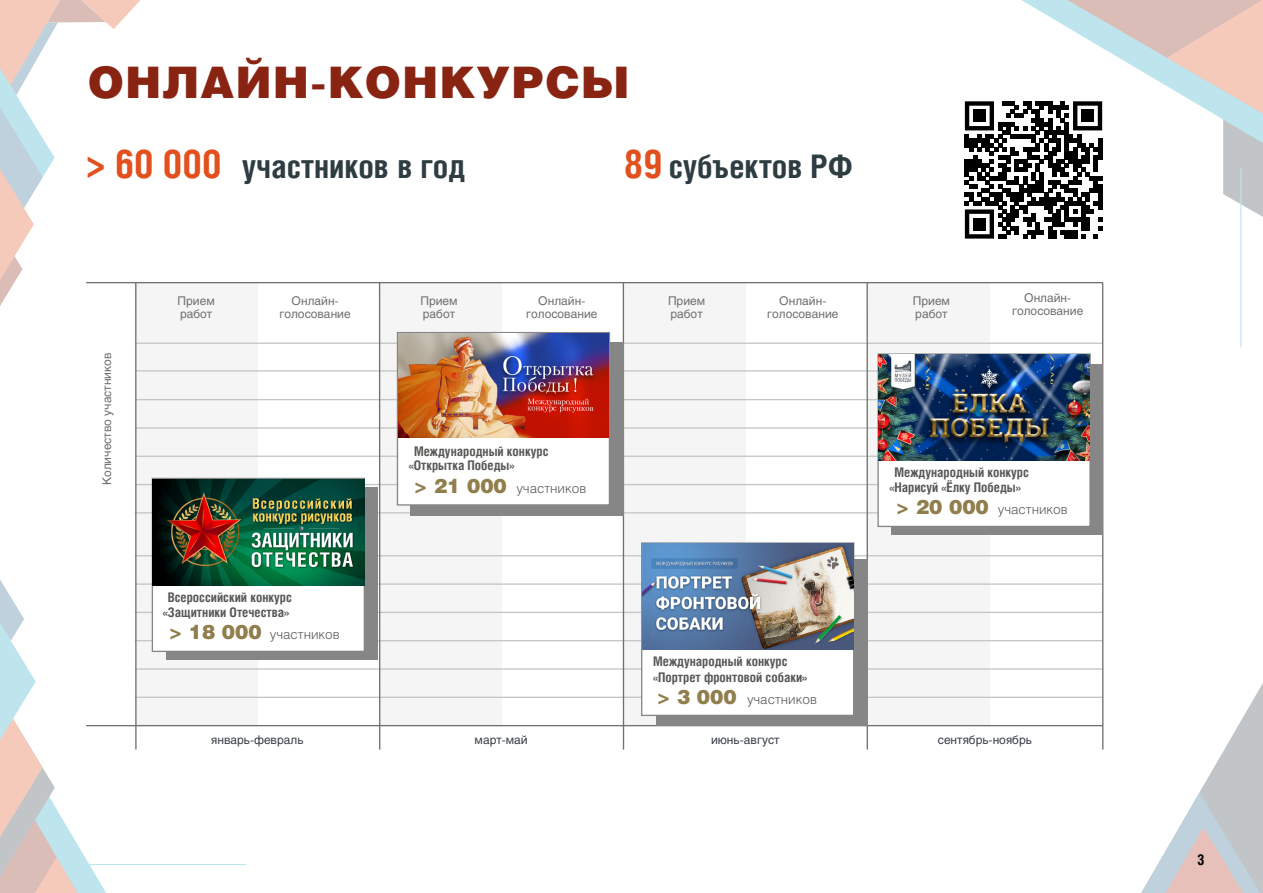
<style>
.page{position:relative;width:1263px;height:893px;background:#fff}
.page>*{position:absolute;margin:0;border:0;box-sizing:border-box;transform-origin:0 0}
.t1{font:43.5px "Helios Black C";letter-spacing:.025em;color:#892412}
.t2{font:700 39.75px "Helios Cond";color:#e2501e}
.t3{font:700 32.55px "Helios Cond";color:#2e3d42}
.t4{font:700 15px "Helios Cond";color:#000}
.t5{font:700 13.2px/14.5px "Helios Cond C";color:#585856}
.t6{font:13.2px "Helios Light C";color:#585856}
.t7{font:12px/13.2px "Helios C";color:#71706f}
.t8{font:12px "Helios C";color:#3a3f49}
.s1{font-size:39.75px;color:#e2501e}
.s2{font-family:"Helios Black C";font-size:19.95px;color:#917e4d}
</style>
<div class="page">
<svg style="left:1141px;top:683px;width:122px;height:210px"></svg>
<svg style="left:0;top:580px;width:107px;height:313px"></svg>
<svg style="left:0;top:0;width:140px;height:306px"></svg>
<hr style="left:1240px;top:168px;width:1px;height:179px;background:#28a8c4">
<hr style="left:87px;top:864px;width:159px;height:1px;background:#28a8c4">
<div style="left:136px;top:282px;width:121px;height:444px;background:#f5f5f5"></div>
<div style="left:624px;top:282px;width:122px;height:444px;background:#f5f5f5"></div>
<div style="left:380px;top:282px;width:122px;height:444px;background:#f5f5f5"></div>
<div style="left:868px;top:282px;width:122px;height:444px;background:#f5f5f5"></div>
<hr style="left:86px;top:725px;width:1017px;height:1px;background:#71706f">
<hr style="left:86px;top:282px;width:1017px;height:1px;background:#71706f">
<hr style="left:135px;top:697px;width:968px;height:1px;background:#c6c5c5">
<hr style="left:135px;top:668px;width:968px;height:2px;background:#c6c5c5">
<hr style="left:135px;top:640px;width:968px;height:1px;background:#c6c5c5">
<hr style="left:135px;top:612px;width:968px;height:1px;background:#c6c5c5">
<hr style="left:135px;top:583px;width:968px;height:2px;background:#c6c5c5">
<hr style="left:135px;top:555px;width:968px;height:1px;background:#c6c5c5">
<hr style="left:135px;top:512px;width:968px;height:1px;background:#c6c5c5">
<hr style="left:136px;top:484px;width:967px;height:1px;background:#c6c5c5">
<hr style="left:136px;top:456px;width:967px;height:1px;background:#c6c5c5">
<hr style="left:136px;top:427px;width:967px;height:2px;background:#c6c5c5">
<hr style="left:136px;top:399px;width:967px;height:1px;background:#c6c5c5">
<hr style="left:136px;top:370px;width:967px;height:2px;background:#c6c5c5">
<hr style="left:136px;top:343px;width:967px;height:1px;background:#c6c5c5">
<hr style="left:379px;top:283px;width:1px;height:467px;background:#71706f">
<hr style="left:866px;top:283px;width:2px;height:467px;background:#71706f">
<hr style="left:1102px;top:283px;width:1px;height:467px;background:#71706f">
<hr style="left:623px;top:282px;width:1px;height:468px;background:#71706f">
<hr style="left:135px;top:283px;width:2px;height:467px;background:#71706f">
<div style="left:166px;top:487px;width:212px;height:173px;background:#868686"></div>
<div style="left:152px;top:480px;width:212px;height:171px;background:#fff"></div>
<div style="left:152px;top:478px;width:213px;height:174px;border:1px solid #868686"></div>
<div style="left:410px;top:342px;width:213px;height:174px;background:#868686"></div>
<div style="left:397px;top:333px;width:212px;height:172px;background:#fff"></div>
<div style="left:397px;top:332px;width:213px;height:174px;border:1px solid #868686"></div>
<div style="left:656px;top:559px;width:212px;height:166px;background:#868686"></div>
<div style="left:642px;top:543px;width:212px;height:172px;background:#fff"></div>
<div style="left:641px;top:542px;width:213px;height:174px;border:1px solid #868686"></div>
<div style="left:891px;top:364px;width:212px;height:171px;background:#868686"></div>
<div style="left:878px;top:354px;width:212px;height:172px;background:#fff"></div>
<div style="left:877px;top:353px;width:214px;height:174px;border:1px solid #868686"></div>
<img style="left:878px;top:355px;width:211px;height:105px">
<img style="left:152px;top:479px;width:212px;height:106px">
<img style="left:642px;top:544px;width:211px;height:105px">
<img style="left:399px;top:333px;width:209px;height:105px">
<svg style="left:965px;top:0;width:298px;height:239px"></svg>
<div style="left:973px;top:110px;width:13px;height:12px;background:#000"></div>
<div style="left:1081px;top:110px;width:13px;height:12px;background:#000"></div>
<div style="left:973px;top:218px;width:13px;height:12px;background:#000"></div>
<h1 class="t1" style="left:88px;top:55px;width:543px">ОНЛАЙН-КОНКУРСЫ</h1>
<h3 class="t3" style="left:86px;top:147px;width:381px"><span class="s1">&gt; 60 000</span> участников в год</h3>
<h2 class="t2" style="left:623px;top:140px;width:41px">89</h2>
<h3 class="t3" style="left:669px;top:147px;width:185px">субъектов РФ</h3>
<p class="t7" style="left:100px;top:485px;width:134px;rotate:-90deg">Количество участников</p>
<p class="t7" style="left:178px;top:294px;width:39px">Прием работ</p>
<p class="t7" style="left:279px;top:294px;width:73px;text-align:center">Онлайн&shy;голосование</p>
<p class="t7" style="left:420px;top:294px;width:39px">Прием работ</p>
<p class="t7" style="left:526px;top:294px;width:73px;text-align:center">Онлайн&shy;голосование</p>
<p class="t7" style="left:668px;top:294px;width:39px">Прием работ</p>
<p class="t7" style="left:767px;top:294px;width:73px;text-align:center">Онлайн&shy;голосование</p>
<p class="t7" style="left:913px;top:294px;width:39px">Прием работ</p>
<p class="t7" style="left:1012px;top:291px;width:73px;text-align:center">Онлайн&shy;голосование</p>
<p class="t5" style="left:163px;top:590px;width:130px;text-align:center">Всероссийский конкурс «Защитники Отечества»</p>
<p class="t6" style="left:169px;top:627px;width:172px"><span class="s2">&gt; 18 000</span> участников</p>
<p class="t8" style="left:211px;top:732px;width:94px">январь-февраль</p>
<p class="t5" style="left:409px;top:443px;width:141px;text-indent:5px">Международный конкурс «Открытка Победы»</p>
<p class="t6" style="left:414px;top:480px;width:174px"><span class="s2">&gt; 21 000</span> участников</p>
<p class="t5" style="left:653px;top:653px;width:156px;line-height:15.9px">Международный конкурс «Портрет фронтовой собаки»</p>
<p class="t6" style="left:657px;top:692px;width:161px"><span class="s2">&gt; 3 000</span> участников</p>
<p class="t5" style="left:889px;top:465px;width:141px;text-indent:5px">Международный конкурс «Нарисуй «Ёлку Победы»</p>
<p class="t6" style="left:896px;top:502px;width:173px"><span class="s2">&gt; 20 000</span> участников</p>
<p class="t8" style="left:475px;top:732px;width:55px">март-май</p>
<p class="t8" style="left:711px;top:732px;width:70px">июнь-август</p>
<p class="t8" style="left:938px;top:732px;width:95px">сентябрь-ноябрь</p>
<p class="t4" style="left:1197px;top:851px;width:9px">3</p>
</div>
